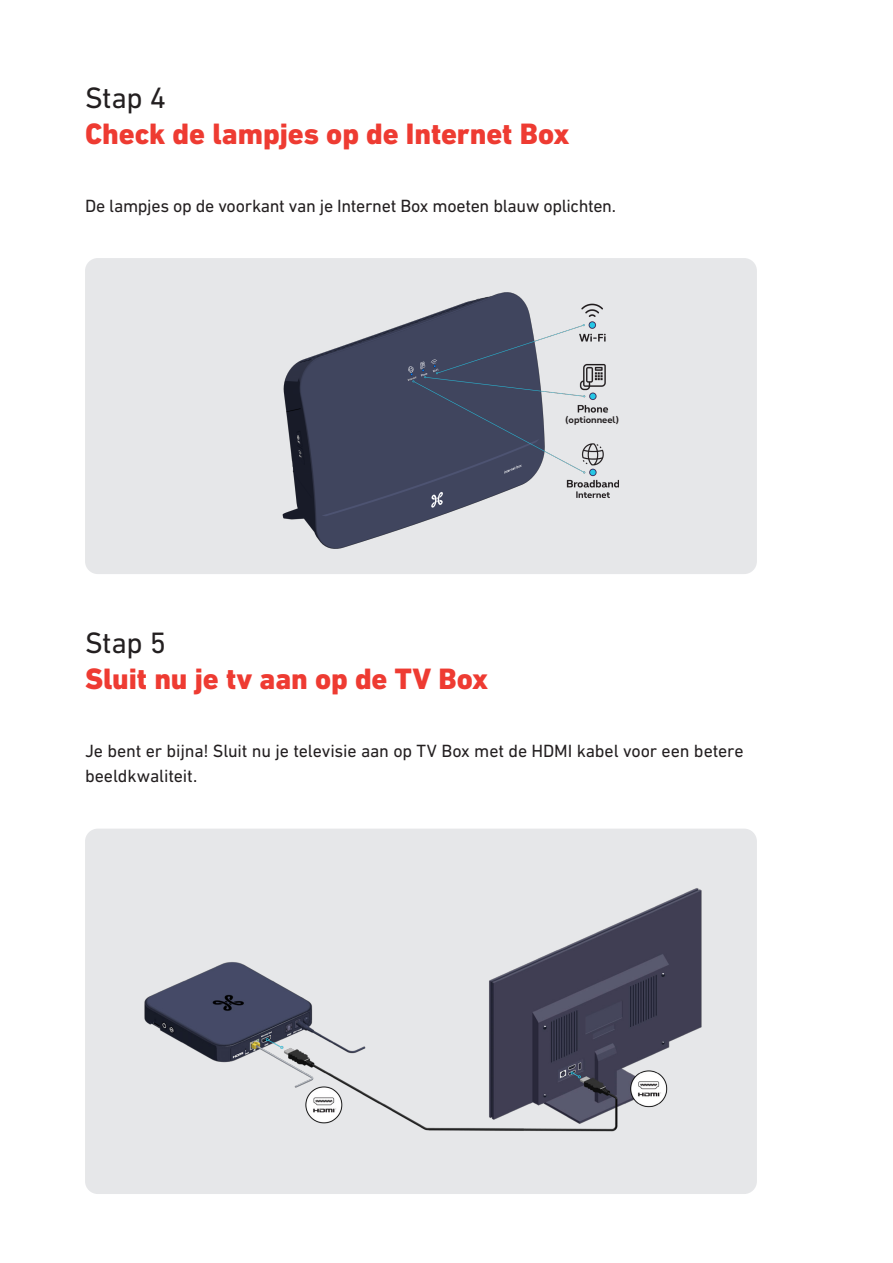
<style>
.page{position:relative;width:893px;height:1263px;background:#fff}
.page>*{position:absolute;margin:0;border:0;box-sizing:border-box;transform-origin:0 0}
.Titre_1{font:800 30px/36px "DIN Next LT Pro";letter-spacing:-.005em;color:#ee3b32}
.Body_copy{font:18px/25.5px "DIN Next LT Pro";letter-spacing:-.01em;color:#231f20}
.t1{font:700 9px "Proximus";color:#231f20}
.s1{font-weight:400;color:#231f20}
</style>
<div class="page">
<div style="left:85px;top:258px;width:672px;height:316px;background:#e6e7e9;border-radius:13px"></div>
<img style="left:282px;top:292px;width:337px;height:257px">
<div style="left:561px;top:413px;width:62px;height:13px;background:#e6e7e9"></div>
<div style="left:85px;top:829px;width:672px;height:365px;background:#e6e7e9;border-radius:13px"></div>
<img style="left:144px;top:888px;width:558px;height:244px">
<p class="Titre_1" style="left:85px;top:79px;width:486px"><span class="s1">Stap 4<br></span>Check de lampjes op de Internet Box</p>
<p class="Body_copy" style="left:85px;top:192px;width:533px">De lampjes op de voorkant van je Internet Box moeten blauw oplichten.</p>
<p class="t1" style="left:565px;top:413px;width:56px">(optionneel)</p>
<p class="Titre_1" style="left:85px;top:624px;width:405px"><span class="s1">Stap 5<br></span>Sluit nu je tv aan op de TV Box</p>
<p class="Body_copy" style="left:85px;top:737px;width:660px">Je bent er bijna! Sluit nu je televisie aan op TV Box met de HDMI kabel voor een betere beeldkwaliteit.</p>
</div>
